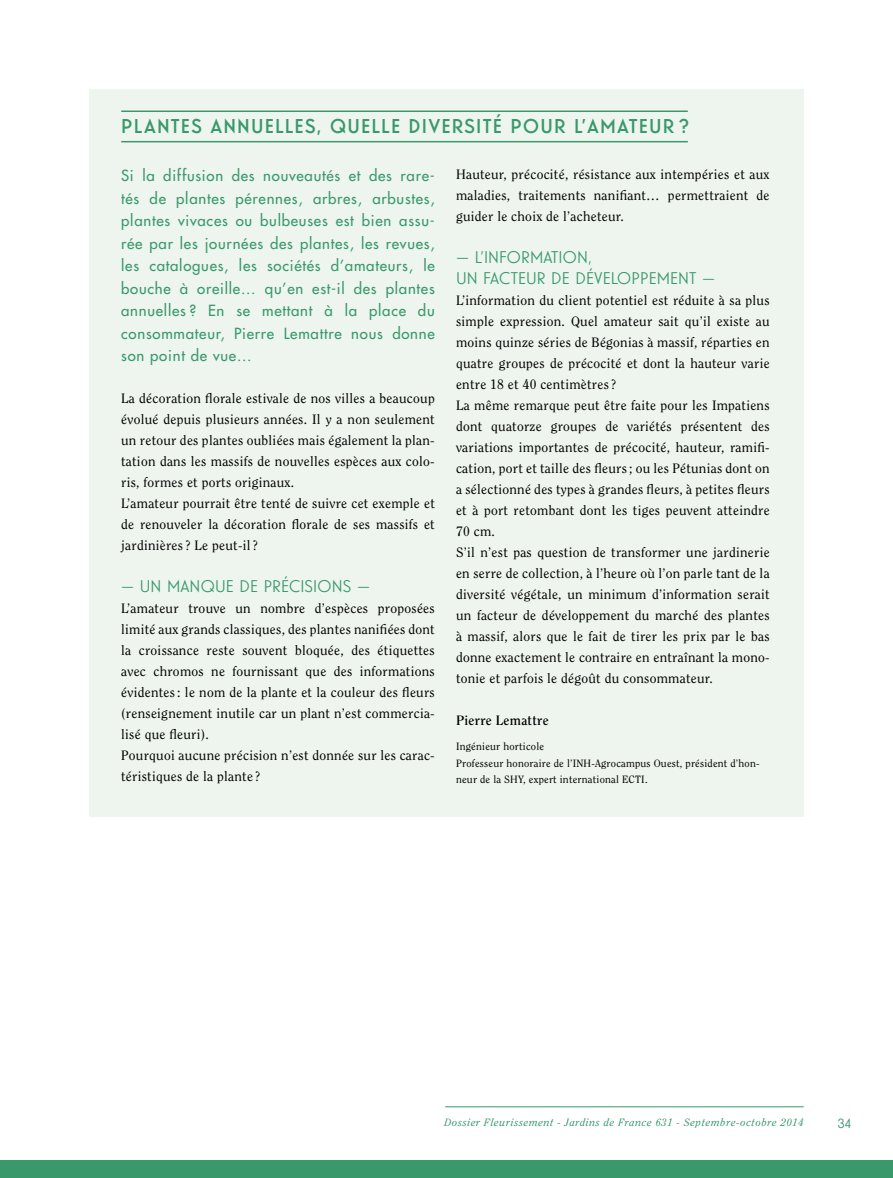
<style>
.page{position:relative;width:893px;height:1178px;background:#fff}
.page>*{position:absolute;margin:0;border:0;box-sizing:border-box;transform-origin:0 0}
.t1{font:500 19.5px "Guildford Pro";letter-spacing:.06em;color:#39996a}
.t2{font:16.5px/21px "Guildford Pro";color:#39996a}
.t3{font:500 15px/22.5px "Futura Std";letter-spacing:.05em;color:#39996a;text-align:justify}
.t4{font:13.5px/21px "Clearface Std";letter-spacing:.02em;color:#000}
.t5{font:700 13.5px "Clearface Std";letter-spacing:.02em;color:#000}
.t6{font:13.5px "Guildford Pro";color:#39996a}
.t7{font:10.5px/16.5px "Clearface Std";letter-spacing:.02em;color:#000}
.t8{font:italic 10.5px "Clearface Std";letter-spacing:.06em;color:#39996a}
</style>
<div class="page">
<div style="left:0;top:1160px;width:893px;height:18px;background:#39996a"></div>
<hr style="left:445px;top:1106px;width:359px;height:1px;background:#39996a">
<div style="left:89px;top:89px;width:715px;height:728px;background:#eef5ef"></div>
<hr style="left:121px;top:111px;width:567px;height:1px;background:#39996a">
<hr style="left:121px;top:141px;width:567px;height:1px;background:#39996a">
<h1 class="t1" style="left:121px;top:113px;width:569px">PLANTES ANNUELLES, QUELLE DIVERSITÉ POUR L’AMATEUR ?</h1>
<p class="t3" style="left:121px;top:164px;width:315px">Si la diffusion des nouveautés et des rare&shy;tés de plantes pérennes, arbres, arbustes, plantes vivaces ou bulbeuses est bien assu&shy;rée par les journées des plantes, les revues, les catalogues, les sociétés d’amateurs, le bouche à oreille… qu’en est-il des plantes annuelles ? En se mettant à la place du consommateur, Pierre Lemattre nous donne son point de vue…</p>
<p class="t4" style="left:121px;top:388px;width:315px">La décoration florale estivale de nos villes a beaucoup évolué depuis plusieurs années. Il y a non seulement un retour des plantes oubliées mais également la plan&shy;tation dans les massifs de nouvelles espèces aux colo&shy;ris, formes et ports originaux.<br>L’amateur pourrait être tenté de suivre cet exemple et de renouveler la décoration florale de ses massifs et jardinières? Le peut-il?</p>
<p class="t2" style="left:121px;top:576px;width:250px">— U N MANQUE DE PRÉCISIONS —</p>
<p class="t4" style="left:121px;top:598px;width:315px">L’amateur trouve un nombre d’espèces proposées limité aux grands classiques, des plantes nanifiées dont la croissance reste souvent bloquée, des étiquettes avec chromos ne fournissant que des informations évidentes: le nom de la plante et la couleur des fleurs (renseignement inutile car un plant n’est commercia&shy;lisé que fleuri).<br>Pourquoi aucune précision n’est donnée sur les carac&shy;téristiques de la plante ?</p>
<p class="t4" style="left:456px;top:164px;width:315px;text-align:justify">Hauteur, précocité, résistance aux intempéries et aux maladies, traitements nanifiant… permettraient de guider le choix de l’acheteur.</p>
<p class="t2" style="left:456px;top:247px;width:260px">— L’INFORMATION,<br>UN FACTEUR DE DÉVELOPPEMENT —</p>
<p class="t4" style="left:456px;top:290px;width:315px">L’information du client potentiel est réduite à sa plus simple expression. Quel amateur sait qu’il existe au moins quinze séries de Bégonias à massif, réparties en quatre groupes de précocité et dont la hauteur varie entre 18 et 40 centimètres?<br>La même remarque peut être faite pour les Impatiens dont quatorze groupes de variétés présentent des variations importantes de précocité, hauteur, ramifi&shy;cation, port et taille des fleurs; ou les Pétunias dont on a sélectionné des types à grandes fleurs, à petites fleurs et à port retombant dont les tiges peuvent atteindre 70 cm.<br>S’il n’est pas question de transformer une jardinerie en serre de collection, à l’heure où l’on parle tant de la diversité végétale, un minimum d’information serait un facteur de développement du marché des plantes à massif, alors que le fait de tirer les prix par le bas donne exactement le contraire en entraînant la mono&shy;tonie et parfois le dégoût du consommateur.</p>
<p class="t5" style="left:456px;top:712px;width:94px">Pierre Lemattre</p>
<p class="t7" style="left:456px;top:738px;width:305px">Ingénieur horticole<br>Professeur honoraire de l’INH-Agrocampus Ouest, président d’hon&shy;neur de la SHY, expert international ECTI.</p>
<p class="t8" style="left:444px;top:1116px;width:361px">Dossier Fleurissement - Jardins de France 631 - Septembre-octobre 2014</p>
<p class="t6" style="left:838px;top:1114px;width:15px">34</p>
</div>
